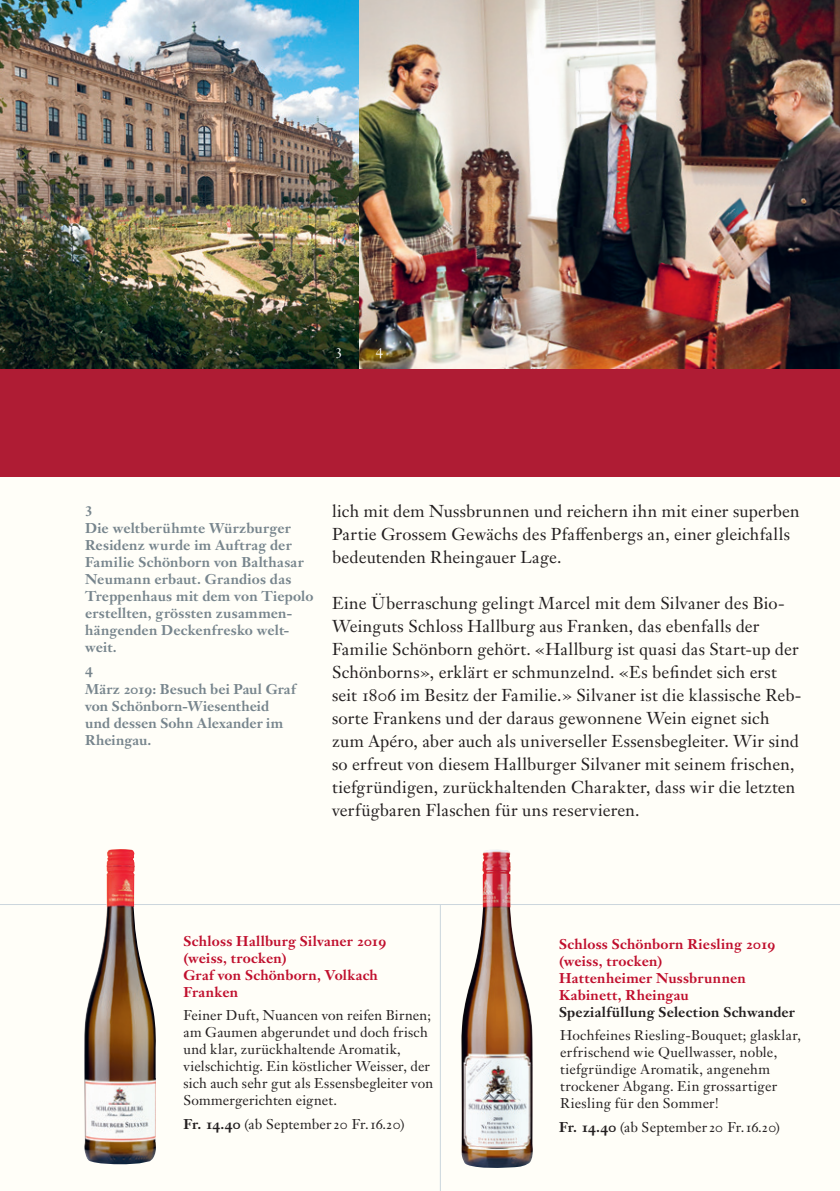
<style>
.page{position:relative;width:840px;height:1191px;background:#fff}
.page>*{position:absolute;margin:0;border:0;box-sizing:border-box;transform-origin:0 0}
.t1{font:17px/23px "Janson Text LT Pro";letter-spacing:.01em;color:#231f20}
.t2{font:14px/17px "Janson Text LT Pro";letter-spacing:.015em;color:#231f20}
.t3{font:700 14px/17px "Janson Text LT Pro";letter-spacing:.01em;color:#77858d}
.t4{font:700 14px/17px "Janson Text LT Pro";letter-spacing:.015em;color:#c00f2d}
.t5{font:700 14px "Janson Text LT Pro";letter-spacing:.015em;color:#231f20}
.t6{font:14px "Janson Text LT Pro";color:#fff}
.s1{font-weight:700}
</style>
<div class="page">
<div style="left:0;top:0;width:839px;height:1191px;background:#fffef8"></div>
<hr style="left:0;top:904px;width:839px;height:1px;background:#cbd6dd">
<img style="left:358px;top:0;width:481px;height:369px">
<img style="left:0;top:0;width:358px;height:369px">
<div style="left:0;top:369px;width:839px;height:107px;background:#af1c34"></div>
<img style="left:461px;top:850px;width:72px;height:318px">
<hr style="left:439px;top:905px;width:1px;height:286px;background:#cbd6dd">
<img style="left:84px;top:849px;width:72px;height:315px">
<p class="t6" style="left:335px;top:344px;width:9px">3</p>
<p class="t6" style="left:375px;top:344px;width:9px">4</p>
<p class="t3" style="left:85px;top:502px;width:230px">3<br>Die weltberühmte Würzburger<br>Residenz wurde im Auftrag der<br>Familie Schönborn von Balthasar<br>Neumann erbaut. Grandios das<br>Treppenhaus mit dem von Tiepolo erstellten, grössten zusammen&shy;hängenden Deckenfresko welt&shy;weit.</p>
<p class="t3" style="left:85px;top:664px;width:212px">4<br>März 2019: Besuch bei Paul Graf von Schönborn-Wiesentheid und dessen Sohn Alexander im<br>Rheingau.</p>
<p class="t1" style="left:332px;top:499px;width:469px">lich mit dem Nussbrunnen und reichern ihn mit einer superben<br>Partie Grossem Gewächs des Pfaffenbergs an, einer gleichfalls bedeutenden Rheingauer Lage.</p>
<p class="t1" style="left:332px;top:591px;width:471px">Eine Überraschung gelingt Marcel mit dem Silvaner des Bio-Weinguts Schloss Hallburg aus Franken, das ebenfalls der Familie Schönborn gehört. «Hallburg ist quasi das Start-up der Schönborns», erklärt er schmunzelnd. «Es befindet sich erst seit 1806 im Besitz der Familie.» Silvaner ist die klassische Reb&shy;sorte Frankens und der daraus gewonnene Wein eignet sich zum Apéro, aber auch als universeller Essensbegleiter. Wir sind so erfreut von diesem Hallburger Silvaner mit seinem frischen, tiefgründigen, zurückhaltenden Charakter, dass wir die letzten verfügbaren Flaschen für uns reservieren.</p>
<p class="t4" style="left:183px;top:932px;width:204px">Schloss Hallburg Silvaner 2019 (weiss, trocken)<br>Graf von Schönborn, Volkach<br>Franken</p>
<p class="t2" style="left:183px;top:1006px;width:251px">Feiner Duft, Nuancen von reifen Birnen; am Gaumen abgerundet und doch frisch und klar, zurückhaltende Aromatik, vielschichtig. Ein köstlicher Weisser, der sich auch sehr gut als Essensbegleiter von Sommergerichten eignet.</p>
<p class="t2" style="left:183px;top:1115px;width:222px"><span class="s1">Fr. 14.40</span> (ab September 20 Fr.16.20)</p>
<p class="t4" style="left:558px;top:936px;width:217px">Schloss Schönborn Riesling 2019 (weiss, trocken)<br>Hattenheimer Nussbrunnen<br>Kabinett, Rheingau</p>
<p class="t5" style="left:558px;top:1003px;width:237px">Spezialfüllung Selection Schwander</p>
<p class="t2" style="left:560px;top:1027px;width:242px">Hochfeines Riesling-Bouquet; glasklar, erfrischend wie Quellwasser, noble, tiefgründige Aromatik, angenehm trockener Abgang. Ein grossartiger Riesling für den Sommer!</p>
<p class="t2" style="left:558px;top:1119px;width:222px"><span class="s1">Fr. 14.40</span> (ab September 20 Fr.16.20)</p>
</div>
